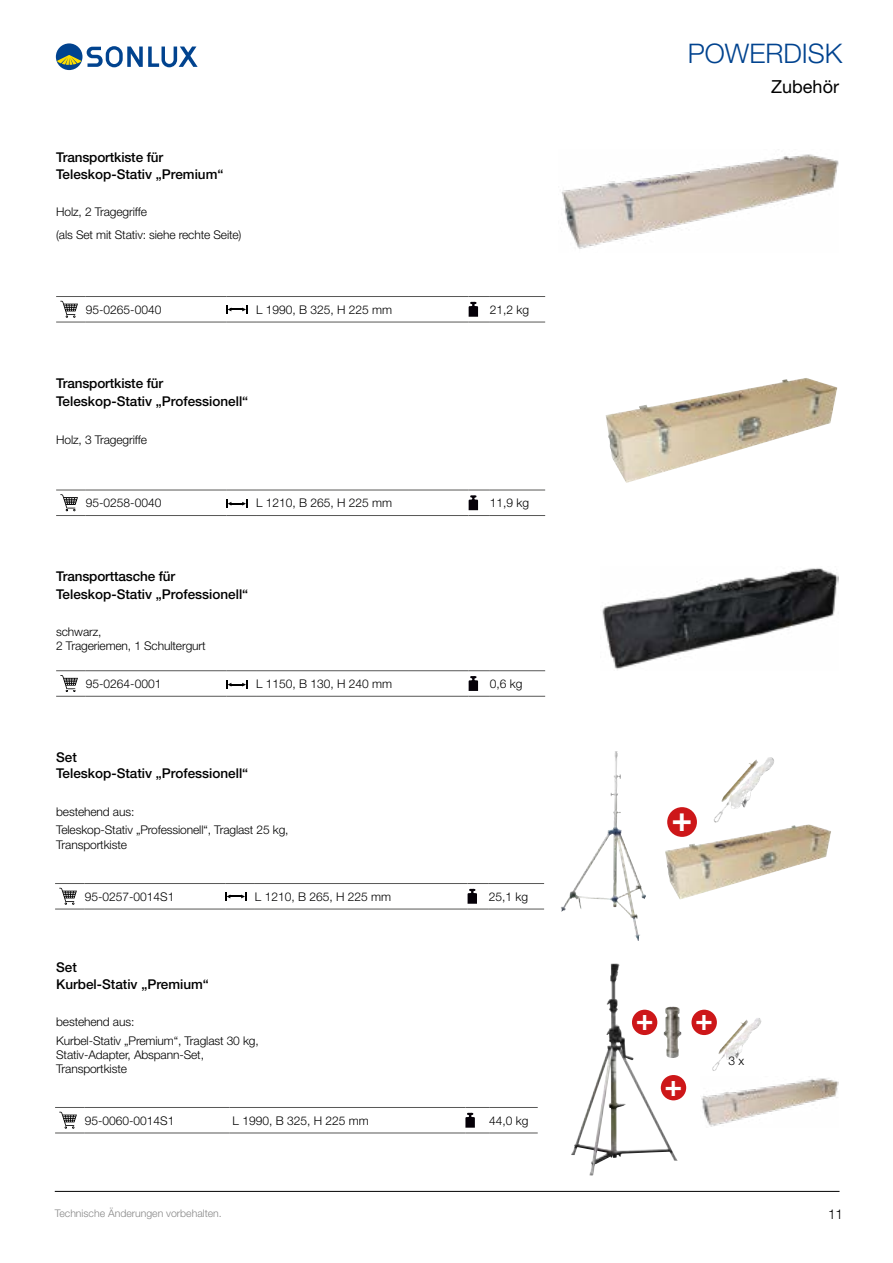
<style>
.page{position:relative;width:893px;height:1263px;background:#fff}
.page>*{position:absolute;margin:0;border:0;box-sizing:border-box;transform-origin:0 0}
.t1{font:700 34.8px "Helvetica Neue LT Pro";color:#fff}
.t2{font:700 29.7px "Helvetica Neue LT Pro";color:#fff}
.t3{font:300 27px "Helvetica Neue LT Pro";color:#01438f}
.t4{font:18px "Helvetica Neue LT Pro";color:#000}
.t5{font:500 13.5px/16.2px "Helvetica Neue LT Pro";color:#000}
.t6{font:300 13.5px "Helvetica Neue LT Pro";color:#000}
.t7{font:300 12px/14.4px "Helvetica Neue LT Pro";letter-spacing:-.01em;color:#000}
.t8{font:300 10.5px "Helvetica Neue LT Pro";color:#878787}
</style>
<div class="page">
<svg style="left:56px;top:43px;width:26px;height:27px"></svg>
<svg style="left:57px;top:46px;width:141px;height:21px"></svg>
<hr style="left:56px;top:296px;width:30px;height:1px;background:#575756">
<hr style="left:86px;top:296px;width:140px;height:1px;background:#575756">
<hr style="left:226px;top:296px;width:30px;height:1px;background:#575756">
<hr style="left:256px;top:296px;width:213px;height:1px;background:#575756">
<hr style="left:490px;top:296px;width:55px;height:1px;background:#575756">
<hr style="left:56px;top:322px;width:30px;height:1px;background:#575756">
<hr style="left:86px;top:322px;width:140px;height:1px;background:#575756">
<hr style="left:226px;top:322px;width:30px;height:1px;background:#575756">
<hr style="left:256px;top:322px;width:213px;height:1px;background:#575756">
<hr style="left:490px;top:322px;width:55px;height:1px;background:#575756">
<svg style="left:60px;top:301px;width:18px;height:17px"></svg>
<svg style="left:226px;top:305px;width:21px;height:9px"></svg>
<svg style="left:469px;top:296px;width:21px;height:27px"></svg>
<hr style="left:56px;top:670px;width:30px;height:1px;background:#575756">
<hr style="left:86px;top:670px;width:140px;height:1px;background:#575756">
<hr style="left:226px;top:670px;width:30px;height:1px;background:#575756">
<hr style="left:256px;top:670px;width:213px;height:1px;background:#575756">
<hr style="left:490px;top:670px;width:55px;height:1px;background:#575756">
<hr style="left:56px;top:696px;width:30px;height:1px;background:#575756">
<hr style="left:86px;top:696px;width:140px;height:1px;background:#575756">
<hr style="left:226px;top:696px;width:30px;height:1px;background:#575756">
<hr style="left:256px;top:696px;width:213px;height:1px;background:#575756">
<hr style="left:490px;top:696px;width:55px;height:1px;background:#575756">
<svg style="left:60px;top:675px;width:18px;height:17px"></svg>
<svg style="left:469px;top:670px;width:21px;height:27px"></svg>
<hr style="left:56px;top:490px;width:30px;height:1px;background:#575756">
<hr style="left:86px;top:490px;width:140px;height:1px;background:#575756">
<hr style="left:226px;top:490px;width:30px;height:1px;background:#575756">
<hr style="left:256px;top:490px;width:213px;height:1px;background:#575756">
<hr style="left:490px;top:490px;width:55px;height:1px;background:#575756">
<hr style="left:56px;top:515px;width:30px;height:1px;background:#575756">
<hr style="left:86px;top:515px;width:140px;height:1px;background:#575756">
<hr style="left:226px;top:515px;width:30px;height:1px;background:#575756">
<hr style="left:256px;top:515px;width:213px;height:1px;background:#575756">
<hr style="left:490px;top:515px;width:55px;height:1px;background:#575756">
<svg style="left:60px;top:494px;width:18px;height:17px"></svg>
<svg style="left:469px;top:490px;width:21px;height:26px"></svg>
<hr style="left:55px;top:883px;width:30px;height:1px;background:#575756">
<hr style="left:85px;top:883px;width:140px;height:1px;background:#575756">
<hr style="left:225px;top:883px;width:30px;height:1px;background:#575756">
<hr style="left:255px;top:883px;width:213px;height:1px;background:#575756">
<hr style="left:489px;top:883px;width:55px;height:1px;background:#575756">
<hr style="left:55px;top:909px;width:30px;height:1px;background:#575756">
<hr style="left:85px;top:909px;width:140px;height:1px;background:#575756">
<hr style="left:225px;top:909px;width:30px;height:1px;background:#575756">
<hr style="left:255px;top:909px;width:213px;height:1px;background:#575756">
<hr style="left:489px;top:909px;width:55px;height:1px;background:#575756">
<svg style="left:59px;top:888px;width:18px;height:17px"></svg>
<svg style="left:225px;top:892px;width:21px;height:8px"></svg>
<svg style="left:468px;top:883px;width:21px;height:27px"></svg>
<hr style="left:55px;top:1107px;width:30px;height:1px;background:#575756">
<hr style="left:85px;top:1107px;width:144px;height:1px;background:#575756">
<hr style="left:229px;top:1107px;width:236px;height:1px;background:#575756">
<hr style="left:489px;top:1107px;width:49px;height:1px;background:#575756">
<hr style="left:55px;top:1133px;width:30px;height:1px;background:#575756">
<hr style="left:85px;top:1133px;width:144px;height:1px;background:#575756">
<hr style="left:229px;top:1133px;width:236px;height:1px;background:#575756">
<hr style="left:489px;top:1133px;width:49px;height:1px;background:#575756">
<svg style="left:59px;top:1112px;width:18px;height:17px"></svg>
<svg style="left:465px;top:1107px;width:24px;height:27px"></svg>
<img style="left:561px;top:154px;width:278px;height:95px">
<img style="left:606px;top:378px;width:231px;height:105px">
<svg style="left:226px;top:500px;width:21px;height:8px"></svg>
<img style="left:602px;top:568px;width:237px;height:102px">
<svg style="left:226px;top:681px;width:21px;height:8px"></svg>
<img style="left:665px;top:824px;width:166px;height:75px">
<div style="left:667px;top:807px;width:30px;height:30px;background:#cd1719;border-radius:50%"></div>
<img style="left:584px;top:753px;width:31px;height:119px">
<img style="left:750px;top:757px;width:20px;height:20px">
<img style="left:571px;top:963px;width:45px;height:212px">
<img style="left:664px;top:1007px;width:17px;height:51px">
<div style="left:632px;top:1010px;width:25px;height:25px;background:#cd1719;border-radius:50%"></div>
<img style="left:701px;top:1078px;width:138px;height:49px">
<div style="left:691px;top:1010px;width:26px;height:25px;background:#cd1719;border-radius:50%"></div>
<img style="left:741px;top:1018px;width:17px;height:16px">
<div style="left:661px;top:1075px;width:25px;height:25px;background:#cd1719;border-radius:50%"></div>
<hr style="left:55px;top:1191px;width:784px;height:1px;background:#000">
<p class="t5" style="left:56px;top:149px;width:169px">Transportkiste für<br>Teleskop-Stativ „Premium“</p>
<p class="t7" style="left:56px;top:200px;width:187px;line-height:23px">Holz, 2 Tragegriffe<br>(als Set mit Stativ: siehe rechte Seite)</p>
<p class="t7" style="left:86px;top:302px;width:77px">95-0265-0040</p>
<p class="t7" style="left:256px;top:302px;width:138px">L 1990, B 325, H 225 mm</p>
<p class="t7" style="left:490px;top:302px;width:41px">21,2 kg</p>
<p class="t5" style="left:56px;top:374px;width:194px;line-height:18px">Transportkiste für<br>Teleskop-Stativ „Professionell“</p>
<p class="t7" style="left:56px;top:432px;width:92px">Holz, 3 Tragegriffe</p>
<p class="t7" style="left:86px;top:495px;width:77px">95-0258-0040</p>
<p class="t7" style="left:256px;top:495px;width:138px">L 1210, B 265, H 225 mm</p>
<p class="t7" style="left:490px;top:495px;width:41px">11,9 kg</p>
<p class="t5" style="left:56px;top:567px;width:194px;line-height:18px">Transporttasche für<br>Teleskop-Stativ „Professionell“</p>
<p class="t7" style="left:56px;top:624px;width:151px">schwarz,<br>2 Trageriemen, 1 Schultergurt</p>
<p class="t7" style="left:86px;top:676px;width:77px">95-0264-0001</p>
<p class="t7" style="left:256px;top:676px;width:138px">L 1150, B 130, H 240 mm</p>
<p class="t7" style="left:490px;top:676px;width:34px">0,6 kg</p>
<p class="t5" style="left:56px;top:749px;width:194px">Set<br>Teleskop-Stativ „Professionell“</p>
<p class="t7" style="left:56px;top:802px;width:234px;line-height:18.6px">bestehend aus:<br>Teleskop-Stativ „Professionell“, Traglast 25 kg,</p>
<p class="t7" style="left:56px;top:837px;width:72px">Transportkiste</p>
<p class="t7" style="left:85px;top:889px;width:91px">95-0257-0014S1</p>
<p class="t7" style="left:255px;top:889px;width:138px">L 1210, B 265, H 225 mm</p>
<p class="t7" style="left:489px;top:889px;width:41px">25,1 kg</p>
<p class="t5" style="left:56px;top:959px;width:154px">Set<br>Kurbel-Stativ „Premium“</p>
<p class="t7" style="left:56px;top:1012px;width:204px;line-height:18.6px">bestehend aus:<br>Kurbel-Stativ „Premium“, Traglast 30 kg,</p>
<p class="t7" style="left:56px;top:1047px;width:149px">Stativ-Adapter, Abspann-Set,<br>Transportkiste</p>
<p class="t7" style="left:85px;top:1113px;width:91px">95-0060-0014S1</p>
<p class="t7" style="left:233px;top:1113px;width:138px">L 1990, B 325, H 225 mm</p>
<p class="t7" style="left:489px;top:1113px;width:41px">44,0 kg</p>
<p class="t8" style="left:55px;top:1207px;width:169px">Technische Änderungen vorbehalten.</p>
<h3 class="t3" style="left:688px;top:37px;width:156px">POWERDISK</h3>
<h3 class="t4" style="left:771px;top:76px;width:69px">Zubehör</h3>
<h1 class="t1" style="left:672px;top:797px;width:22px">+</h1>
<h2 class="t2" style="left:636px;top:1001px;width:19px">+</h2>
<h2 class="t2" style="left:695px;top:1001px;width:19px">+</h2>
<h2 class="t2" style="left:665px;top:1066px;width:19px">+</h2>
<p class="t7" style="left:728px;top:1053px;width:17px">3 x</p>
<p class="t6" style="left:828px;top:1206px;width:17px">11</p>
</div>
